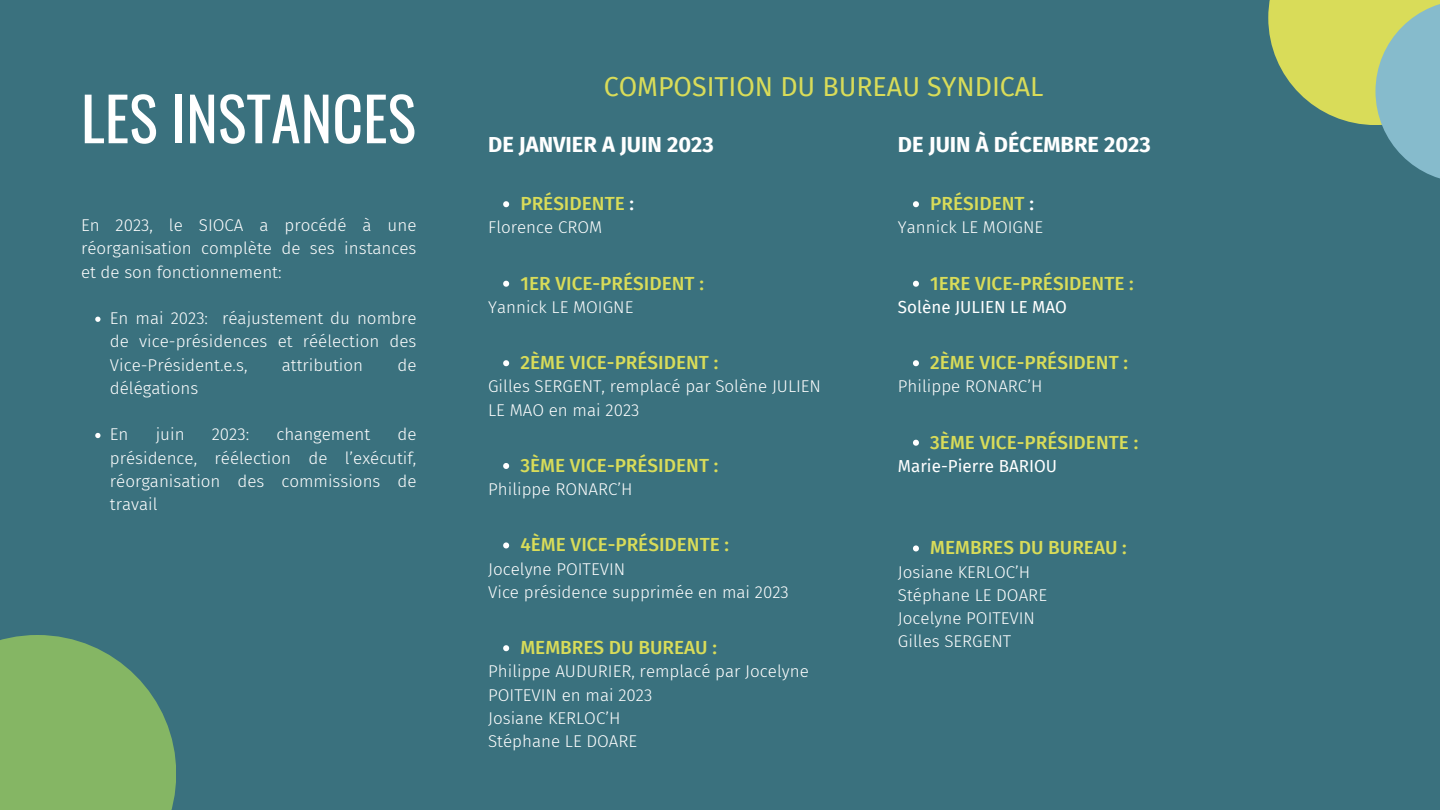
<style>
.page{position:relative;width:1440px;height:810px;background:#3a717e}
.page>*{position:absolute;margin:0;border:0;box-sizing:border-box;transform-origin:0 0}
.t1{font:60px "Oswald";color:#fff}
.t2{font:26.8px "Fira Sans";color:#d9dc59}
.t3{font:700 21.8px "Fira Sans";color:#fff}
.t4{font:500 19px "Fira Sans";color:#d9dc59}
.t5{font:300 17px/23.2px "Fira Sans";color:#fff}
.t6{font:17px "Fira Sans";color:#fff}
.s1{color:#fff}
</style>
<div class="page">
<svg style="left:503px;top:201px;width:6px;height:6px"></svg>
<svg style="left:503px;top:281px;width:6px;height:6px"></svg>
<svg style="left:503px;top:360px;width:6px;height:6px"></svg>
<svg style="left:503px;top:463px;width:6px;height:6px"></svg>
<svg style="left:503px;top:542px;width:6px;height:6px"></svg>
<svg style="left:503px;top:645px;width:6px;height:6px"></svg>
<svg style="left:913px;top:201px;width:6px;height:6px"></svg>
<svg style="left:913px;top:281px;width:6px;height:6px"></svg>
<svg style="left:913px;top:360px;width:6px;height:6px"></svg>
<svg style="left:913px;top:440px;width:6px;height:6px"></svg>
<svg style="left:913px;top:545px;width:6px;height:6px"></svg>
<svg style="left:95px;top:317px;width:5px;height:5px"></svg>
<svg style="left:95px;top:433px;width:5px;height:5px"></svg>
<div style="left:0;top:635px;width:176px;height:175px;background:#85b664"></div>
<svg style="left:1268px;top:0;width:107px;height:125px;fill:#d9dc59"></svg>
<svg style="left:1375px;top:0;width:65px;height:179px;fill:#86bbcc"></svg>
<h2 class="t1" style="left:81px;top:72px;width:336px">LES INSTANCES</h2>
<p class="t5" style="left:81px;top:214px;width:337px;text-align:justify">En 2023, le SIOCA a procédé à une réorganisation complète de ses instances et de son fonctionnement:</p>
<p class="t5" style="left:110px;top:307px;width:308px;text-align:justify">En mai 2023: réajustement du nombre de vice-présidences et réélection des Vice-Président.e.s,</p>
<p class="t5" style="left:282px;top:353px;width:83px">attribution</p>
<p class="t5" style="left:397px;top:353px;width:21px">de</p>
<p class="t5" style="left:110px;top:377px;width:90px">délégations</p>
<p class="t5" style="left:110px;top:423px;width:20px">En</p>
<p class="t5" style="left:156px;top:423px;width:30px">juin</p>
<p class="t5" style="left:212px;top:423px;width:39px">2023:</p>
<p class="t5" style="left:276px;top:423px;width:95px">changement</p>
<p class="t5" style="left:110px;top:423px;width:308px;text-align:justify;text-indent:288px">de présidence, réélection de l’exécutif, réorganisation des commissions de travail</p>
<h1 class="t2" style="left:604px;top:71px;width:441px">COMPOSITION DU BUREAU SYNDICAL</h1>
<p class="t3" style="left:488px;top:132px;width:227px">DE JANVIER A JUIN 2023</p>
<p class="t4" style="left:520px;top:192px;width:115px">PRÉSIDENTE <span class="s1">:</span></p>
<p class="t5" style="left:488px;top:216px;width:116px">Florence CROM</p>
<p class="t4" style="left:520px;top:272px;width:185px">1ER VICE-PRÉSIDENT :</p>
<p class="t5" style="left:488px;top:296px;width:147px">Yannick LE MOIGNE</p>
<p class="t4" style="left:520px;top:351px;width:199px">2ÈME VICE-PRÉSIDENT :</p>
<p class="t5" style="left:488px;top:375px;width:334px">Gilles SERGENT, remplacé par Solène JULIEN<br>LE MAO en mai 2023</p>
<p class="t4" style="left:520px;top:454px;width:199px">3ÈME VICE-PRÉSIDENT :</p>
<p class="t5" style="left:488px;top:478px;width:146px">Philippe RONARC’H</p>
<p class="t4" style="left:520px;top:534px;width:210px">4ÈME VICE-PRÉSIDENTE :</p>
<p class="t5" style="left:488px;top:557px;width:302px">Jocelyne POITEVIN<br>Vice présidence supprimée en mai 2023</p>
<p class="t4" style="left:520px;top:636px;width:198px">MEMBRES DU BUREAU :</p>
<p class="t5" style="left:488px;top:660px;width:322px">Philippe AUDURIER, remplacé par Jocelyne<br>POITEVIN en mai 2023<br>Josiane KERLOC’H<br>Stéphane LE DOARE</p>
<p class="t3" style="left:898px;top:132px;width:254px">DE JUIN À DÉCEMBRE 2023</p>
<p class="t4" style="left:930px;top:192px;width:105px">PRÉSIDENT <span class="s1">:</span></p>
<p class="t5" style="left:898px;top:216px;width:147px">Yannick LE MOIGNE</p>
<p class="t4" style="left:930px;top:272px;width:205px">1ERE VICE-PRÉSIDENTE :</p>
<p class="t6" style="left:898px;top:297px;width:171px">Solène JULIEN LE MAO</p>
<p class="t4" style="left:930px;top:351px;width:199px">2ÈME VICE-PRÉSIDENT :</p>
<p class="t5" style="left:898px;top:375px;width:146px">Philippe RONARC’H</p>
<p class="t4" style="left:930px;top:431px;width:209px">3ÈME VICE-PRÉSIDENTE :</p>
<p class="t6" style="left:898px;top:456px;width:161px">Marie-Pierre BARIOU</p>
<p class="t4" style="left:930px;top:537px;width:198px">MEMBRES DU BUREAU :</p>
<p class="t5" style="left:898px;top:560px;width:151px">Josiane KERLOC’H<br>Stéphane LE DOARE<br>Jocelyne POITEVIN<br>Gilles SERGENT</p>
</div>
